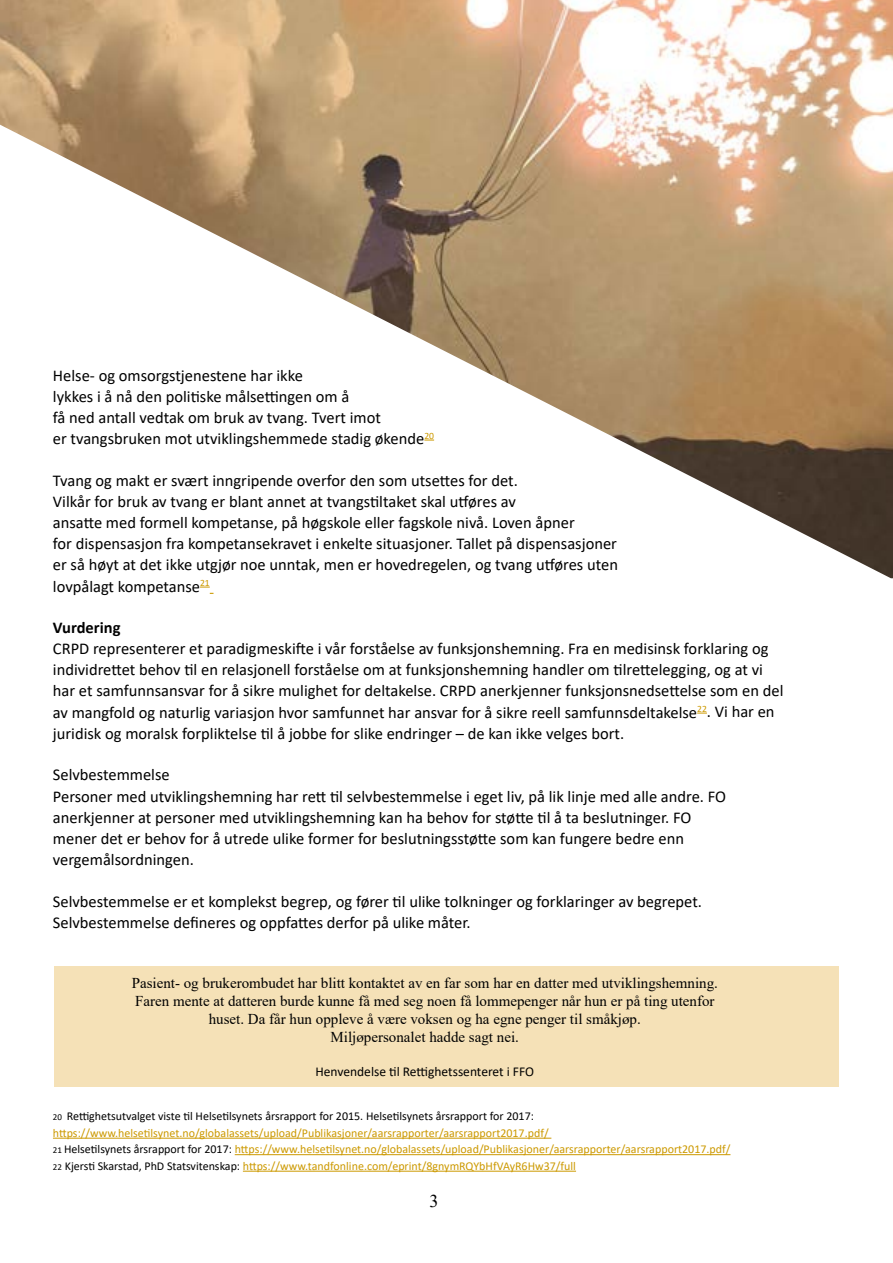
<style>
.page{position:relative;width:893px;height:1263px;background:#fff}
.page>*{position:absolute;margin:0;border:0;box-sizing:border-box;transform-origin:0 0}
.t1{font:18px "Times New Roman";color:#000}
.t2{font:16.5px/21px "Calibri";color:#000}
.t3{font:700 16.5px "Calibri";color:#000}
.t4{font:15px/18px "Times New Roman";color:#000;text-align:center}
.t5{font:13.5px "Calibri";color:#000}
.t6{font:12px/16.5px "Calibri";color:#c90}
.s1{font-size:9px;color:#000}
.s2{color:#000}
</style>
<div class="page">
<hr style="left:53px;top:1138px;width:498px;height:1px;background:#c90">
<hr style="left:235px;top:1154px;width:495px;height:1px;background:#c90">
<hr style="left:243px;top:1171px;width:333px;height:1px;background:#c90">
<div style="left:54px;top:966px;width:785px;height:120px;background:#f5e1b7"></div>
<img style="left:0;top:0;width:893px;height:578px">
<svg style="left:200px;top:587px;width:14px;height:7px"></svg>
<p class="t2" style="left:53px;top:365px;width:383px">Helse- og omsorgstjenestene har ikke<br>lykkes i å nå den politiske målsettingen om å<br>få ned antall vedtak om bruk av tvang. Tvert imot<br>er tvangsbruken mot utviklingshemmede stadig økende<sup>20</sup></p>
<p class="t2" style="left:53px;top:470px;width:567px">Tvang og makt er svært inngripende overfor den som utsettes for det.<br>Vilkår for bruk av tvang er blant annet at tvangstiltaket skal utføres av<br>ansatte med formell kompetanse, på høgskole eller fagskole nivå. Loven åpner<br>for dispensasjon fra kompetansekravet i enkelte situasjoner. Tallet på dispensasjoner er så høyt at det ikke utgjør noe unntak, men er hovedregelen, og tvang utføres uten lovpålagt kompetanse<sup>21</sup></p>
<p class="t3" style="left:53px;top:616px;width:69px">Vurdering</p>
<p class="t2" style="left:53px;top:638px;width:732px">CRPD representerer et paradigmeskifte i vår forståelse av funksjonshemning. Fra en medisinsk forklaring og individrettet behov til en relasjonell forståelse om at funksjonshemning handler om tilrettelegging, og at vi har et samfunnsansvar for å sikre mulighet for deltakelse. CRPD anerkjenner funksjonsnedsettelse som en del av mangfold og naturlig variasjon hvor samfunnet har ansvar for å sikre reell samfunnsdeltakelse<sup>22</sup>. Vi har en juridisk og moralsk forpliktelse til å jobbe for slike endringer – de kan ikke velges bort.</p>
<p class="t2" style="left:53px;top:764px;width:675px">Selvbestemmelse<br>Personer med utviklingshemning har rett til selvbestemmelse i eget liv, på lik linje med alle andre. FO anerkjenner at personer med utviklingshemning kan ha behov for støtte til å ta beslutninger. FO mener det er behov for å utrede ulike former for beslutningsstøtte som kan fungere bedre enn vergemålsordningen.</p>
<p class="t2" style="left:53px;top:890px;width:651px">Selvbestemmelse er et komplekst begrep, og fører til ulike tolkninger og forklaringer av begrepet.<br>Selvbestemmelse defineres og oppfattes derfor på ulike måter.</p>
<p class="t4" style="left:132px;top:974px;width:588px">Pasient- og brukerombudet har blitt kontaktet av en far som har en datter med utviklingshemning.<br>Faren mente at datteren burde kunne få med seg noen få lommepenger når hun er på ting utenfor huset. Da får hun oppleve å være voksen og ha egne penger til småkjøp.<br>Miljøpersonalet hadde sagt nei.</p>
<p class="t5" style="left:315px;top:1062px;width:220px">Henvendelse til Rettighetssenteret i FFO</p>
<p class="t6" style="left:53px;top:1108px;width:679px"><span class="s1">20</span> <span class="s2">Rettighetsutvalget viste til Helsetilsynets årsrapport for 2015. Helsetilsynets årsrapport for 2017: </span>https://www.helsetilsynet.no/globalassets/upload/Publikasjoner/aarsrapporter/aarsrapport2017.pdf/<br><span class="s1">21</span> <span class="s2">Helsetilsynets årsrapport for 2017:</span> https://www.helsetilsynet.no/globalassets/upload/Publikasjoner/aarsrapporter/aarsrapport2017.pdf/ <span class="s1">22</span> <span class="s2">Kjersti Skarstad, PhD Statsvitenskap:</span> https://www.tandfonline.com/eprint/8gnymRQYbHfVAyR6Hw37/full</p>
<p class="t1" style="left:429px;top:1188px;width:10px">3</p>
</div>
